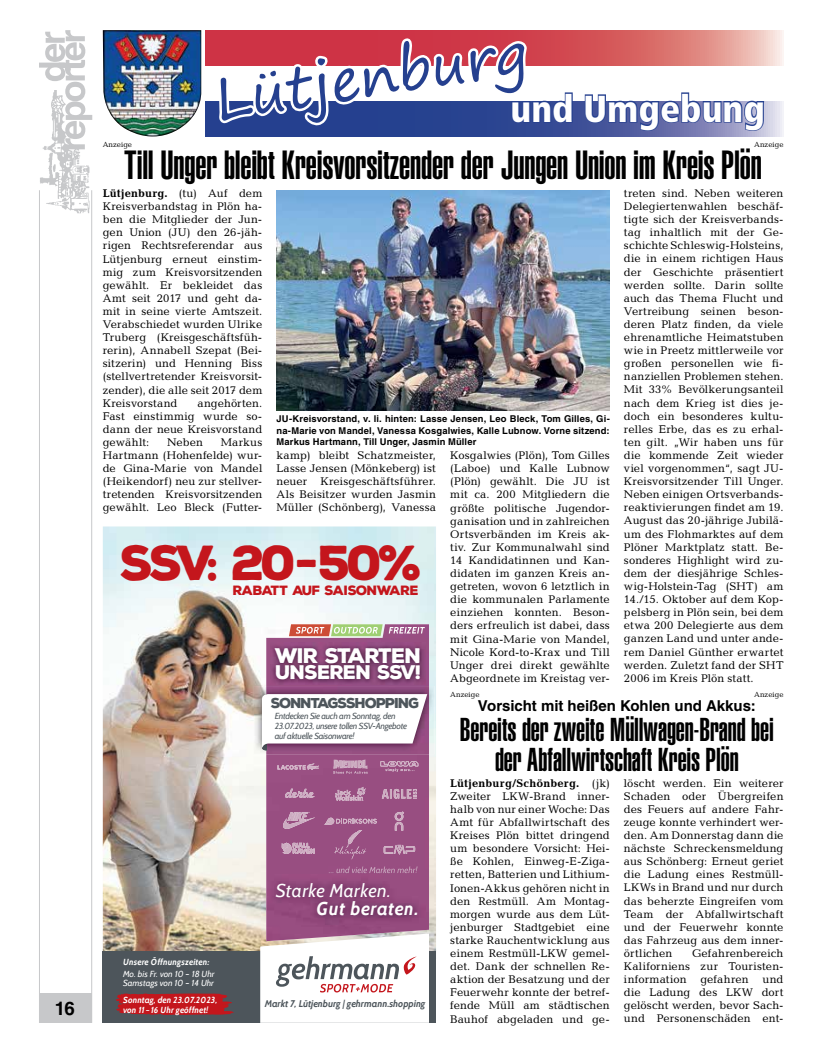
<style>
.page{position:relative;width:819px;height:1053px;background:#fff}
.page>*{position:absolute;margin:0;border:0;box-sizing:border-box;transform-origin:0 0}
.t1{font:57.5px "Segoe Print";color:#25408f}
.t2{font:900 47.5px "Nexa Rust Sans";letter-spacing:-.09em;color:#c4161c}
.t3{font:40px "Helvetica LT Std Ultra Comp";letter-spacing:-.005em;color:#000}
.t4{font:900 condensed 37.5px "Frutiger LT Std";color:#fff}
.t5{font:32.5px/30px "Helvetica LT Std Ultra Comp";letter-spacing:-.005em;color:#000;text-align:center}
.t6{font:900 20.38px "Nexa Rust Sans";letter-spacing:-.05em;color:#fff}
.t7{font:900 19.12px "Nexa Rust Sans";letter-spacing:-.05em;color:#fff}
.t8{font:700 18.75px "Helvetica LT Std";color:#000}
.t9{font:italic 18.5px/18.1px "Cabin";letter-spacing:.02em;color:#fff}
.t10{font:700 15px "Helvetica LT Std";letter-spacing:-.005em;color:#000}
.t11{font:900 13.88px "Nexa Rust Sans";letter-spacing:-.08em;color:#4d555b}
.t12{font:900 13px "Nexa Rust Sans";letter-spacing:-.05em;color:#c4161c}
.t13{font:11.25px/13.1px "Candida Std";letter-spacing:.01em;color:#000;text-align:justify}
.t14{font:italic 700 9.62px "Cabin";letter-spacing:-.02em;color:#4d555b}
.t15{font:700 9.38px/11.2px "Helvetica LT Std";letter-spacing:.015em;color:#000;text-align:justify}
.t16{font:italic 8.75px/10px "Cabin";letter-spacing:-.03em;color:#4d555b}
.t17{font:italic 700 8.75px/11.4px "Cabin";letter-spacing:-.01em;color:#fff}
.t18{font:italic 8.75px "Cabin";color:#fff}
.t19{font:7.5px "Candida Std";color:#000}
.s1{font-weight:700}
.s2{font-weight:400}
</style>
<div class="page">
<div style="left:39px;top:993px;width:53px;height:29px;background:#c7c8ca"></div>
<hr style="left:91px;top:190px;width:1px;height:832px;background:#c7c8ca">
<hr style="left:39px;top:190px;width:1px;height:832px;background:#c7c8ca">
<img style="left:39px;top:149px;width:51px;height:65px">
<svg style="left:39px;top:30px;width:53px;height:119px"></svg>
<img style="left:103px;top:526px;width:333px;height:424px">
<div style="left:103px;top:950px;width:333px;height:72px;background:#4d555b"></div>
<svg style="left:260px;top:933px;width:169px;height:89px"></svg>
<img style="left:266px;top:624px;width:163px;height:317px">
<img style="left:267px;top:874px;width:158px;height:50px">
<img style="left:289px;top:624px;width:93px;height:12px">
<svg style="left:296px;top:627px;width:28px;height:6px"></svg>
<svg style="left:389px;top:627px;width:36px;height:6px"></svg>
<svg style="left:334px;top:627px;width:44px;height:6px"></svg>
<img style="left:254px;top:686px;width:180px;height:68px">
<img style="left:266px;top:686px;width:163px;height:68px">
<svg style="left:262px;top:694px;width:165px;height:56px"></svg>
<img style="left:270px;top:642px;width:155px;height:42px">
<img style="left:329px;top:866px;width:88px;height:7px">
<svg style="left:115px;top:993px;width:119px;height:21px;background:#b41e24"></svg>
<img style="left:281px;top:817px;width:34px;height:11px">
<svg style="left:287px;top:812px;width:23px;height:11px"></svg>
<svg style="left:324px;top:817px;width:53px;height:7px"></svg>
<svg style="left:394px;top:811px;width:10px;height:19px"></svg>
<img style="left:285px;top:788px;width:23px;height:9px">
<svg style="left:307px;top:792px;width:8px;height:5px"></svg>
<svg style="left:335px;top:786px;width:31px;height:14px"></svg>
<svg style="left:382px;top:788px;width:35px;height:10px"></svg>
<svg style="left:282px;top:842px;width:33px;height:11px"></svg>
<img style="left:333px;top:759px;width:34px;height:1px">
<svg style="left:333px;top:760px;width:34px;height:13px"></svg>
<svg style="left:380px;top:761px;width:38px;height:10px"></svg>
<svg style="left:277px;top:763px;width:42px;height:7px"></svg>
<svg style="left:383px;top:844px;width:32px;height:10px"></svg>
<img style="left:346px;top:830px;width:16px;height:16px">
<svg style="left:334px;top:846px;width:32px;height:13px"></svg>
<svg style="left:206px;top:101px;width:577px;height:35px;background:#818aba"></svg>
<svg style="left:206px;top:30px;width:577px;height:36px;background:#db7273"></svg>
<svg style="left:583px;top:92px;width:182px;height:40px"></svg>
<img style="left:103px;top:30px;width:98px;height:106px">
<svg style="left:214px;top:36px;width:360px;height:100px"></svg>
<img style="left:276px;top:191px;width:333px;height:220px">
<p class="t1" style="left:207px;top:50px;width:317px;rotate:-9deg">Lütjenburg</p>
<p class="t4" style="left:510px;top:86px;width:256px">und Umgebung</p>
<p class="t19" style="left:103px;top:140px;width:31px">Anzeige</p>
<p class="t19" style="left:754px;top:140px;width:31px">Anzeige</p>
<p class="t3" style="left:124px;top:142px;width:639px">Till Unger bleibt Kreisvorsitzender der Jungen Union im Kreis Plön</p>
<p class="t13" style="left:103px;top:187px;width:161px"><span class="s1">Lütjenburg.</span> (tu) Auf dem Kreisverbandstag in Plön ha&shy;ben die Mitglieder der Jun&shy;gen Union (JU) den 26-jäh&shy;rigen Rechtsreferendar aus Lütjenburg erneut einstim&shy;mig zum Kreisvorsitzenden gewählt. Er bekleidet das Amt seit 2017 und geht da&shy;mit in seine vierte Amtszeit.<br>Verabschiedet wurden Ulrike Truberg (Kreisgeschäftsfüh&shy;rerin), Annabell Szepat (Bei&shy;sitzerin) und Henning Biss (stellvertretender Kreisvorsit&shy;zender), die alle seit 2017 dem Kreisvorstand</p>
<p class="t13" style="left:103px;top:396px;width:161px;text-indent:95px">angehörten.<br>Fast einstimmig wurde so&shy;dann der neue Kreisvorstand gewählt:</p>
<p class="t15" style="left:276px;top:413px;width:335px">JU-Kreisvorstand, v. li. hinten: Lasse Jensen, Leo Bleck, Tom Gilles, Gi&shy;na-Marie von Mandel, Vanessa Kosgalwies, Kalle Lubnow. Vorne sitzend:<br>Markus Hartmann, Till Unger, Jasmin Müller</p>
<p class="t13" style="left:103px;top:435px;width:161px;text-indent:118px">Markus Hartmann (Hohenfelde) wur&shy;de Gina-Marie von Mandel (Heikendorf) neu zur stellver&shy;tretenden Kreisvorsitzenden gewählt. Leo Bleck (Futter-</p>
<p class="t13" style="left:167px;top:435px;width:37px">Neben</p>
<p class="t13" style="left:276px;top:448px;width:161px">kamp) bleibt Schatzmeister, Lasse Jensen (Mönkeberg) ist neuer Kreisgeschäftsführer.<br>Als Beisitzer wurden Jasmin Müller (Schönberg), Vanessa</p>
<p class="t13" style="left:450px;top:449px;width:161px">Kosgalwies (Plön), Tom Gilles (Laboe) und Kalle Lubnow (Plön) gewählt. Die JU ist mit ca. 200 Mitgliedern die größte politische Jugendor&shy;ganisation und in zahlreichen Ortsverbänden im Kreis ak&shy;tiv. Zur Kommunalwahl sind 14 Kandidatinnen und Kan&shy;didaten im ganzen Kreis an&shy;getreten, wovon 6 letztlich in die kommunalen Parlamente einziehen konnten. Beson&shy;ders erfreulich ist dabei, dass mit Gina-Marie von Mandel, Nicole Kord-to-Krax und Till Unger drei direkt gewählte Abgeordnete im Kreistag ver-</p>
<p class="t2" style="left:120px;top:530px;width:305px">SSV: 20- 50%</p>
<p class="t12" style="left:233px;top:582px;width:187px">RABATT AUF SAISONWARE</p>
<p class="t6" style="left:275px;top:641px;width:148px">WIR STARTEN</p>
<p class="t7" style="left:275px;top:659px;width:147px">UNSEREN SSV!</p>
<p class="t13" style="left:624px;top:186px;width:161px">treten sind. Neben weiteren Delegiertenwahlen beschäf&shy;tigte sich der Kreisverbands&shy;tag inhaltlich mit der Ge&shy;schichte Schleswig-Holsteins, die in einem richtigen Haus der Geschichte präsentiert werden sollte. Darin sollte auch das Thema Flucht und Vertreibung seinen beson&shy;deren Platz finden, da viele ehrenamtliche Heimatstuben wie in Preetz mittlerweile vor großen personellen wie fi&shy;nanziellen Problemen stehen.<br>Mit 33% Bevölkerungsanteil nach dem Krieg ist dies je&shy;doch ein besonderes kultu&shy;relles Erbe, das es zu erhal&shy;ten gilt. „Wir haben uns für die kommende Zeit wieder viel vorgenommen“, sagt JU-Kreisvorsitzender Till Unger.<br>Neben einigen Ortsverbands&shy;reaktivierungen findet am 19.<br>August das 20-jährige Jubilä&shy;um des Flohmarktes auf dem Plöner Marktplatz statt. Be&shy;sonderes Highlight wird zu&shy;dem der diesjährige Schles&shy;wig-Holstein-Tag (SHT) am 14./15. Oktober auf dem Kop&shy;pelsberg in Plön sein, bei dem etwa 200 Delegierte aus dem ganzen Land und unter ande&shy;rem Daniel Günther erwartet werden. Zuletzt fand der SHT 2006 im Kreis Plön statt.</p>
<p class="t11" style="left:271px;top:693px;width:150px">SONNTAGSSHOPPING</p>
<p class="t16" style="left:275px;top:710px;width:134px">Entdecken Sie auch am Sonntag, den<br>23.07.2023, unsere tollen SSV-Angebote auf aktuelle Saisonware!</p>
<p class="t17" style="left:123px;top:956px;width:93px">Unsere Öffnungszeiten:<br><span class="s2">Mo. bis Fr. von 10 – 18 Uhr</span></p>
<p class="t18" style="left:123px;top:977px;width:92px">Samstags von 10 – 14 Uhr</p>
<p class="t9" style="left:316px;top:881px;width:104px;text-indent:-41px">Starke Marken.<br><span class="s1">Gut beraten.</span></p>
<p class="t17" style="left:123px;top:994px;width:96px;line-height:9.9px">Sonntag, den 23.07.2023, von 11 – 16 Uhr geöffnet!</p>
<p class="t8" style="left:55px;top:996px;width:22px">16</p>
<p class="t14" style="left:265px;top:997px;width:162px">Markt 7, Lütjenburg | gehrmann.shopping</p>
<p class="t19" style="left:450px;top:689px;width:31px">Anzeige</p>
<p class="t19" style="left:754px;top:689px;width:31px">Anzeige</p>
<p class="t10" style="left:478px;top:696px;width:279px">Vorsicht mit heißen Kohlen und Akkus:</p>
<p class="t5" style="left:460px;top:715px;width:315px">Bereits der zweite Müllwagen-Brand bei der Abfallwirtschaft Kreis Plön</p>
<p class="t13" style="left:450px;top:776px;width:161px"><span class="s1">Lütjenburg/Schönberg.</span> (jk)<br>Zweiter LKW-Brand inner&shy;halb von nur einer Woche: Das Amt für Abfallwirtschaft des Kreises Plön bittet dringend um besondere Vorsicht: Hei&shy;ße Kohlen, Einweg-E-Ziga&shy;retten, Batterien und Lithium-Ionen-Akkus gehören nicht in den Restmüll. Am Montag&shy;morgen wurde aus dem Lüt&shy;jenburger Stadtgebiet eine starke Rauchentwicklung aus einem Restmüll-LKW gemel&shy;det. Dank der schnellen Re&shy;aktion der Besatzung und der Feuerwehr konnte der betref&shy;fende Müll am städtischen Bauhof abgeladen und ge-</p>
<p class="t13" style="left:624px;top:776px;width:161px">löscht werden. Ein weiterer Schaden oder Übergreifen des Feuers auf andere Fahr&shy;zeuge konnte verhindert wer&shy;den. Am Donnerstag dann die nächste Schreckensmeldung aus Schönberg: Erneut geriet die Ladung eines Restmüll-LKWs in Brand und nur durch das beherzte Eingreifen vom Team der Abfallwirtschaft und der Feuerwehr konnte das Fahrzeug aus dem inner&shy;örtlichen</p>
<p class="t13" style="left:624px;top:946px;width:161px;text-indent:68px">Gefahrenbereich Kaliforniens zur Touristen&shy;information gefahren und die Ladung des LKW dort gelöscht werden, bevor Sach&shy;und Personenschäden ent-</p>
</div>
